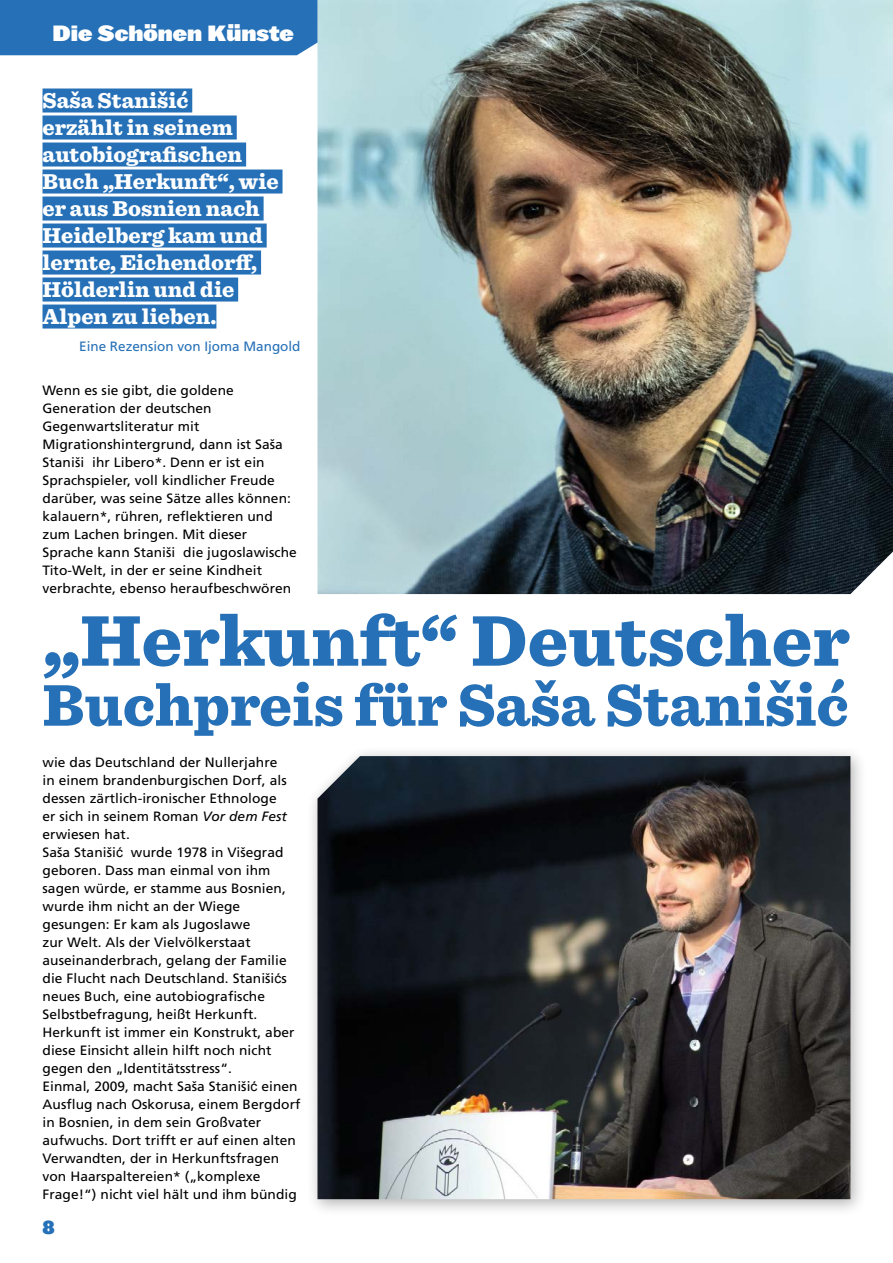
<style>
.page{position:relative;width:893px;height:1263px;background:#fff}
.page>*{position:absolute;margin:0;border:0;box-sizing:border-box;transform-origin:0 0}
.t1{font:900 75px "Sentinel";color:#2570b7}
.t2{font:900 61.5px "Sentinel";color:#2570b7}
.t3{font:900 22.5px/27px "Sentinel";color:#fff}
.t4{font:21px "Leviathan HTF Black";color:#fff}
.t5{font:18px "Leviathan HTF Black";color:#2570b7;scale:.9 1}
.t6{font:13.5px/18px "Frutiger";letter-spacing:.005em;color:#000}
.t7{font:13.5px "Frutiger";color:#2570b7}
.s1{font-style:italic}
.s2{font-family:"Arial"}
</style>
<div class="page">
<img style="left:317px;top:0;width:576px;height:594px">
<div style="left:306px;top:745px;width:562px;height:471px;background:#000;opacity:.3"></div>
<img style="left:317px;top:756px;width:533px;height:443px">
<div style="left:43px;top:88px;width:149px;height:24px;background:#2570b7"></div>
<div style="left:43px;top:116px;width:194px;height:24px;background:#2570b7"></div>
<div style="left:43px;top:142px;width:203px;height:24px;background:#2570b7"></div>
<div style="left:43px;top:170px;width:240px;height:24px;background:#2570b7"></div>
<div style="left:43px;top:196px;width:221px;height:24px;background:#2570b7"></div>
<div style="left:43px;top:224px;width:224px;height:24px;background:#2570b7"></div>
<div style="left:43px;top:250px;width:218px;height:24px;background:#2570b7"></div>
<div style="left:43px;top:278px;width:195px;height:24px;background:#2570b7"></div>
<div style="left:43px;top:304px;width:173px;height:24px;background:#2570b7"></div>
<div style="left:0;top:0;width:317px;height:55px;background:#2570b7"></div>
<h3 class="t4" style="left:52px;top:20px;width:243px">Die Schönen Künste</h3>
<h3 class="t3" style="left:43px;top:86px;width:238px">Saša Stanišić<br>erzählt in seinem autobiografischen<br>Buch „Herkunft“, wie er aus Bosnien nach<br>Heidelberg kam und lernte, Eichendorff,<br>Hölderlin und die<br>Alpen zu lieben.</h3>
<p class="t7" style="left:79px;top:338px;width:223px">Eine Rezension von Ijoma Mangold</p>
<p class="t6" style="left:43px;top:381px;width:256px">Wenn es sie gibt, die goldene Generation der deutschen Gegenwartsliteratur mit Migrationshintergrund, dann ist Saša Stanišić ihr Libero*. Denn er ist ein Sprachspieler, voll kindlicher Freude darüber, was seine Sätze alles können: kalauern*, rühren, reflektieren und zum Lachen bringen. Mit dieser Sprache kann Stanišić die jugoslawische Tito-Welt, in der er seine Kindheit verbrachte, ebenso heraufbeschwören</p>
<h1 class="t1" style="left:43px;top:581px;width:809px">„Herkunft“ Deutscher</h1>
<h2 class="t2" style="left:43px;top:656px;width:807px">Buchpreis für Saša Stanišić</h2>
<p class="t6" style="left:43px;top:753px;width:259px">wie das Deutschland der Nullerjahre<br>in einem brandenburgischen Dorf, als dessen zärtlich-ironischer Ethnologe<br>er sich in seinem Roman <span class="s1">Vor dem Fest </span>erwiesen hat.<br>Saša Staniši<span class="s2">ć</span>ć wurde 1978 in Višegrad geboren. Dass man einmal von ihm sagen würde, er stamme aus Bosnien, wurde ihm nicht an der Wiege gesungen: Er kam als Jugoslawe<br>zur Welt. Als der Vielvölkerstaat auseinanderbrach, gelang der Familie die Flucht nach Deutschland. Staniši<span class="s2">ć</span>s neues Buch, eine autobiografische Selbstbefragung, heißt Herkunft.<br>Herkunft ist immer ein Konstrukt, aber diese Einsicht allein hilft noch nicht gegen den „Identitätsstress“.<br>Einmal, 2009, macht Saša Staniši<span class="s2">ć</span> einen Ausflug nach Oskorusa, einem Bergdorf in Bosnien, in dem sein Großvater aufwuchs. Dort trifft er auf einen alten Verwandten, der in Herkunftsfragen von Haarspaltereien* („komplexe Frage!“) nicht viel hält und ihm bündig</p>
<h3 class="t5" style="left:43px;top:1215px;width:15px">8</h3>
</div>
